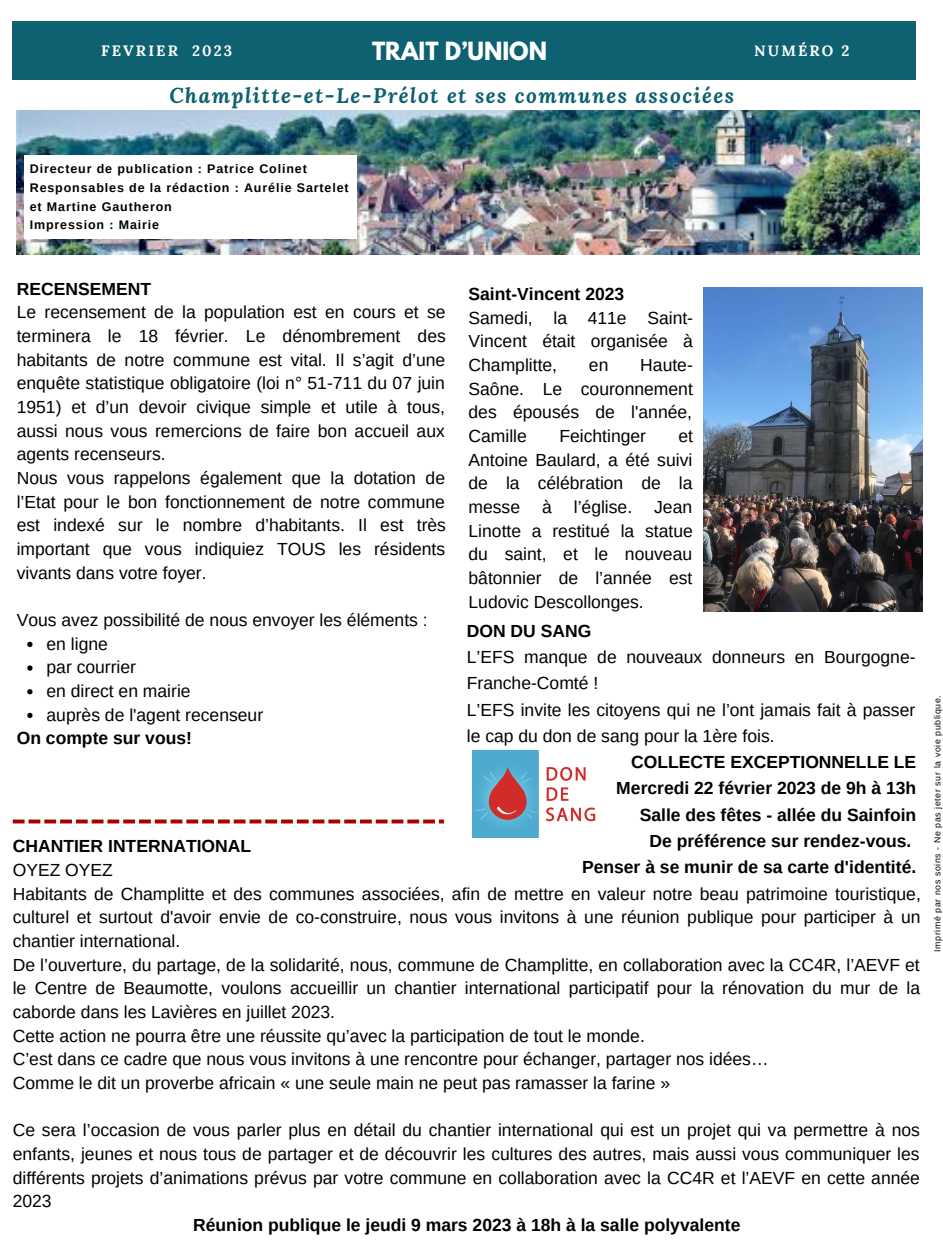
<style>
.page{position:relative;width:943px;height:1241px;background:#fff}
.page>*{position:absolute;margin:0;border:0;box-sizing:border-box;transform-origin:0 0}
.t1{font:700 22.22px "League Spartan";color:#fff}
.t2{font:italic 700 21px "Lora";letter-spacing:.07em;color:#0e6171}
.t3{font:17.5px/23.6px "Arimo";color:#000;text-align:justify}
.t4{font:700 17.5px/26.2px "Arimo";color:#000;text-align:right}
.t5{font:700 15.05px "Lora";letter-spacing:.14em;color:#fff}
.t6{font:700 12.42px/18.7px "Arimo";letter-spacing:.07em;color:#000}
.t7{font:8.75px "Arimo";letter-spacing:.07em;color:#000}
</style>
<div class="page">
<div style="left:13px;top:22px;width:902px;height:58px;background:#0e6171"></div>
<img style="left:17px;top:111px;width:902px;height:143px">
<div style="left:24px;top:155px;width:333px;height:84px;background:#fff"></div>
<svg style="left:13px;top:819px;width:12px;height:4px"></svg>
<svg style="left:29px;top:819px;width:11px;height:4px"></svg>
<svg style="left:44px;top:819px;width:12px;height:4px"></svg>
<svg style="left:60px;top:819px;width:12px;height:4px"></svg>
<svg style="left:76px;top:819px;width:12px;height:4px"></svg>
<svg style="left:92px;top:819px;width:11px;height:4px"></svg>
<svg style="left:107px;top:819px;width:12px;height:4px"></svg>
<svg style="left:123px;top:819px;width:12px;height:4px"></svg>
<svg style="left:139px;top:819px;width:12px;height:4px"></svg>
<svg style="left:155px;top:819px;width:12px;height:4px"></svg>
<svg style="left:170px;top:819px;width:12px;height:4px"></svg>
<svg style="left:186px;top:819px;width:12px;height:4px"></svg>
<svg style="left:202px;top:819px;width:12px;height:4px"></svg>
<svg style="left:218px;top:819px;width:12px;height:4px"></svg>
<svg style="left:234px;top:819px;width:11px;height:4px"></svg>
<svg style="left:249px;top:819px;width:12px;height:4px"></svg>
<svg style="left:265px;top:819px;width:12px;height:4px"></svg>
<svg style="left:281px;top:819px;width:12px;height:4px"></svg>
<svg style="left:297px;top:819px;width:11px;height:4px"></svg>
<svg style="left:312px;top:819px;width:12px;height:4px"></svg>
<svg style="left:328px;top:819px;width:12px;height:4px"></svg>
<svg style="left:344px;top:819px;width:12px;height:4px"></svg>
<svg style="left:360px;top:819px;width:12px;height:4px"></svg>
<svg style="left:376px;top:819px;width:11px;height:4px"></svg>
<svg style="left:391px;top:819px;width:12px;height:4px"></svg>
<svg style="left:407px;top:819px;width:12px;height:4px"></svg>
<svg style="left:423px;top:819px;width:12px;height:4px"></svg>
<svg style="left:439px;top:819px;width:5px;height:4px"></svg>
<img style="left:472px;top:750px;width:124px;height:87px">
<img style="left:703px;top:287px;width:219px;height:325px">
<svg style="left:27px;top:641px;width:6px;height:6px"></svg>
<svg style="left:27px;top:665px;width:6px;height:5px"></svg>
<svg style="left:27px;top:689px;width:6px;height:5px"></svg>
<svg style="left:27px;top:712px;width:6px;height:6px"></svg>
<p class="t5" style="left:101px;top:41px;width:133px">FEVRIER 2023</p>
<p class="t1" style="left:372px;top:40px;width:176px">TRAIT D’UNION</p>
<p class="t5" style="left:754px;top:41px;width:97px">NUMÉRO 2</p>
<p class="t2" style="left:169px;top:82px;width:566px">Champlitte-et-Le-Prélot et ses communes associées</p>
<p class="t6" style="left:30px;top:159px;width:320px">Directeur de publication : Patrice Colinet Responsables de la rédaction : Aurélie Sartelet et Martine Gautheron<br>Impression : Mairie</p>
<p class="t4" style="left:17px;top:275px;width:136px">RECENSEMENT</p>
<p class="t3" style="left:17px;top:300px;width:431px;text-align:left">Le recensement de la population est en cours et se terminera le 18 février. Le dénombrement des habitants de notre commune est vital. Il s’agit d’une enquête statistique obligatoire (loi n° 51-711 du 07 juin 1951) et d’un devoir civique simple et utile à tous, aussi nous vous remercions de faire bon accueil aux agents recenseurs.<br>Nous vous rappelons également que la dotation de l’Etat pour le bon fonctionnement de notre commune est indexé sur le nombre d’habitants. Il est très important que vous indiquiez TOUS les résidents vivants dans votre foyer.</p>
<p class="t3" style="left:17px;top:608px;width:412px">Vous avez possibilité de nous envoyer les éléments :</p>
<p class="t4" style="left:468px;top:281px;width:157px">Saint-Vincent 2023</p>
<p class="t3" style="left:468px;top:306px;width:226px">Samedi, la 411e Saint-Vincent était organisée à Champlitte,</p>
<p class="t3" style="left:468px;top:353px;width:226px;text-indent:172px">Haute-Saône. Le couronnement des épousés de l'année, Camille</p>
<p class="t3" style="left:589px;top:353px;width:21px">en</p>
<p class="t3" style="left:559px;top:424px;width:88px">Feichtinger</p>
<p class="t3" style="left:468px;top:424px;width:226px;text-indent:210px">et Antoine Baulard, a été suivi de la célébration de la messe</p>
<p class="t3" style="left:542px;top:495px;width:11px">à</p>
<p class="t3" style="left:573px;top:495px;width:60px">l’église.</p>
<p class="t3" style="left:468px;top:495px;width:226px;text-indent:186px">Jean Linotte a restitué la statue du saint, et le nouveau bâtonnier de l’année est Ludovic Descollonges.</p>
<p class="t4" style="left:467px;top:617px;width:126px">DON DU SANG</p>
<p class="t3" style="left:467px;top:643px;width:450px;line-height:26.2px;text-align:left">L’EFS manque de nouveaux donneurs en Bourgogne-Franche-Comté !<br>L’EFS invite les citoyens qui ne l’ont jamais fait à passer le cap du don de sang pour la 1ère fois.</p>
<p class="t4" style="left:582px;top:749px;width:336px">COLLECTE EXCEPTIONNELLE LE Mercredi 22 février 2023 de 9h à 13h Salle des fêtes - allée du Sainfoin<br>De préférence sur rendez-vous.<br>Penser à se munir de sa carte d'identité.</p>
<p class="t3" style="left:47px;top:631px;width:218px;text-align:left">en ligne<br>par courrier<br>en direct en mairie<br>auprès de l'agent recenseur</p>
<p class="t4" style="left:17px;top:725px;width:177px">On compte sur vous!</p>
<p class="t4" style="left:13px;top:833px;width:240px">CHANTIER INTERNATIONAL</p>
<p class="t3" style="left:13px;top:858px;width:909px;text-align:left">OYEZ OYEZ<br>Habitants de Champlitte et des communes associées, afin de mettre en valeur notre beau patrimoine touristique, culturel et surtout d'avoir envie de co-construire, nous vous invitons à une réunion publique pour participer à un chantier international.<br>De l’ouverture, du partage, de la solidarité, nous, commune de Champlitte, en collaboration avec la CC4R, l’AEVF et le Centre de Beaumotte, voulons accueillir un chantier international participatif pour la rénovation du mur de la caborde dans les Lavières en juillet 2023.<br>Cette action ne pourra être une réussite qu’avec la participation de tout le monde.<br>C’est dans ce cadre que nous vous invitons à une rencontre pour échanger, partager nos idées…<br>Comme le dit un proverbe africain « une seule main ne peut pas ramasser la farine »</p>
<p class="t3" style="left:13px;top:1118px;width:908px">Ce sera l’occasion de vous parler plus en détail du chantier international qui est un projet qui va permettre à nos enfants, jeunes et nous tous de partager et de découvrir les cultures des autres, mais aussi vous communiquer les différents projets d’animations prévus par votre commune en collaboration avec la CC4R et l’AEVF en cette année 2023</p>
<p class="t4" style="left:193px;top:1211px;width:548px">Réunion publique le jeudi 9 mars 2023 à 18h à la salle polyvalente</p>
<p class="t7" style="left:932px;top:951px;width:258px;rotate:-90deg">Imprimé par nos soins - Ne pas jeter sur la voie publique.</p>
</div>
